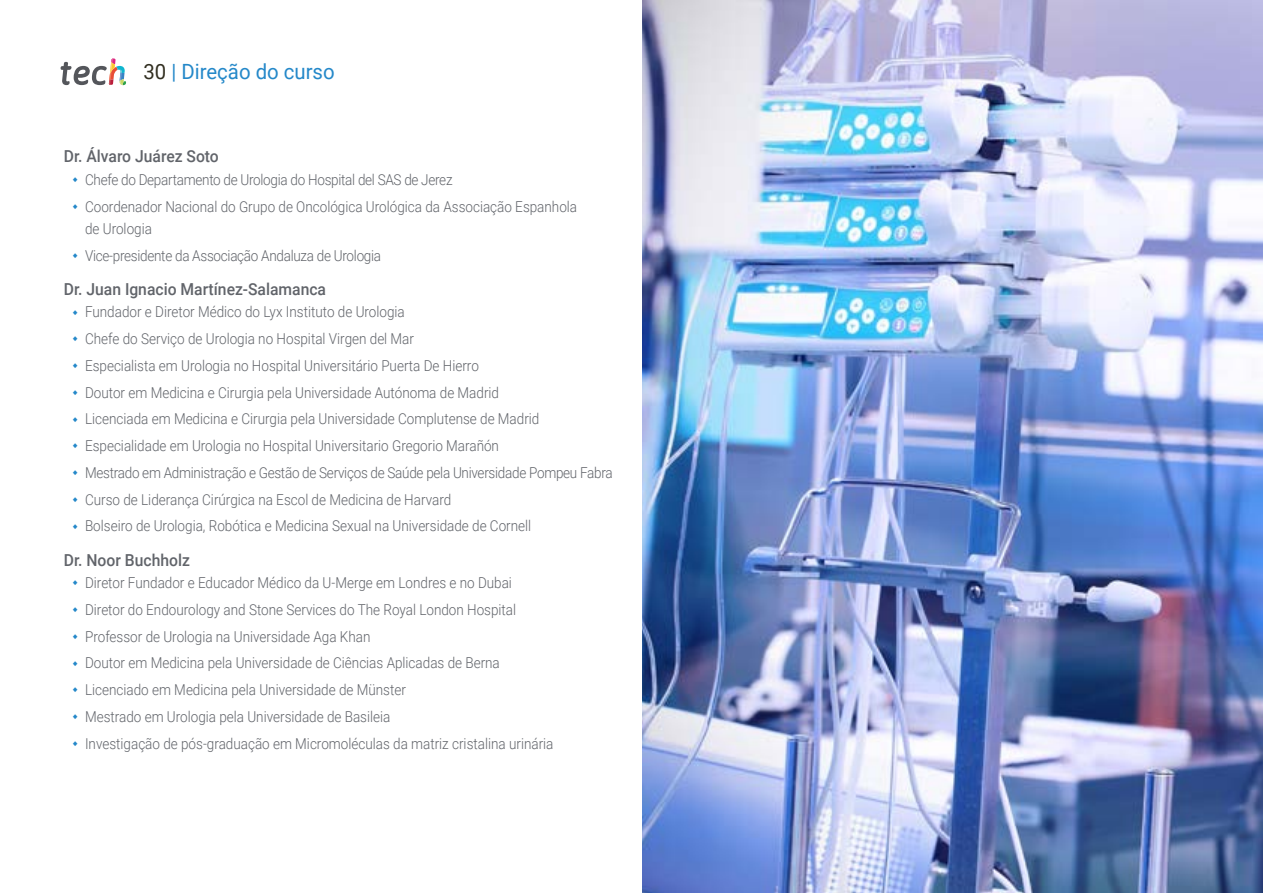
<style>
.page{position:relative;width:1263px;height:893px;background:#fff}
.page>*{position:absolute;margin:0;border:0;box-sizing:border-box;transform-origin:0 0}
.t1{font:21px "Roboto";color:#2488c9}
.t2{font:500 16.5px "Roboto";color:#61646a;scale:.95 1}
.t3{font:300 15px/26.7px "Roboto";color:#61646a;scale:.9 1}
.t4{font:300 15px/26.7px "Roboto";letter-spacing:-.02em;color:#61646a;scale:.9 1}
.s1{color:#312e20}
</style>
<div class="page">
<img style="left:642px;top:0;width:621px;height:893px">
<svg style="left:61px;top:58px;width:65px;height:28px"></svg>
<h1 class="t1" style="left:144px;top:57px;width:193px"><span class="s1">30</span> | Direção do curso</h1>
<p class="t2" style="left:64px;top:145px;width:165px">Dr. Álvaro Juárez Soto</p>
<p class="t3" style="left:85px;top:166px;width:548px">Chefe do Departamento de Urologia do Hospital del SAS de Jerez<br>Coordenador Nacional do Grupo de Oncológica Urológica da Associação Espanhola</p>
<p class="t4" style="left:85px;top:215px;width:330px">de Urologia<br>Vice-presidente da Associação Andaluza de Urologia</p>
<p class="t2" style="left:64px;top:278px;width:278px">Dr. Juan Ignacio Martínez-Salamanca</p>
<p class="t3" style="left:85px;top:298px;width:588px">Fundador e Diretor Médico do Lyx Instituto de Urologia<br>Chefe do Serviço de Urologia no Hospital Virgen del Mar<br>Especialista em Urologia no Hospital Universitário Puerta De Hierro<br>Doutor em Medicina e Cirurgia pela Universidade Autónoma de Madrid<br>Licenciada em Medicina e Cirurgia pela Universidade Complutense de Madrid Especialidade em Urologia no Hospital Universitario Gregorio Marañón<br>Mestrado em Administração e Gestão de Serviços de Saúde pela Universidade Pompeu Fabra Curso de Liderança Cirúrgica na Escol de Medicina de Harvard<br>Bolseiro de Urologia, Robótica e Medicina Sexual na Universidade de Cornell</p>
<p class="t2" style="left:64px;top:548px;width:134px">Dr. Noor Buchholz</p>
<p class="t3" style="left:85px;top:569px;width:522px">Diretor Fundador e Educador Médico da U-Merge em Londres e no Dubai Diretor do Endourology and Stone Services do The Royal London Hospital Professor de Urologia na Universidade Aga Khan<br>Doutor em Medicina pela Universidade de Ciências Aplicadas de Berna Licenciado em Medicina pela Universidade de Münster<br>Mestrado em Urologia pela Universidade de Basileia<br>Investigação de pós-graduação em Micromoléculas da matriz cristalina urinária</p>
</div>
